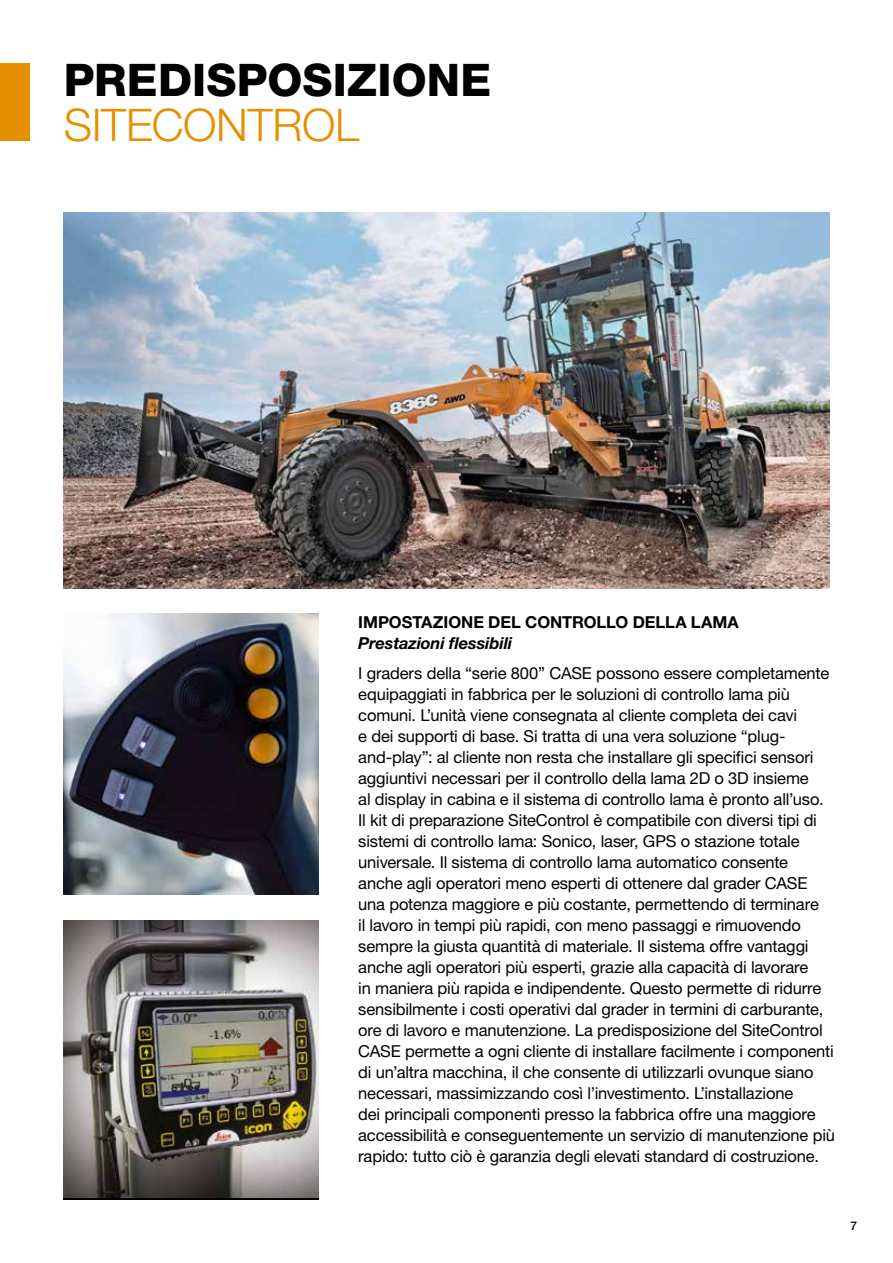
<style>
.page{position:relative;width:893px;height:1263px;background:#fff}
.page>*{position:absolute;margin:0;border:0;box-sizing:border-box;transform-origin:0 0}
.t1{font:800 45px "Helvetica Neue LT Pro";letter-spacing:.005em;color:#000}
.t2{font:300 45px "Helvetica Neue LT Pro";letter-spacing:-.005em;color:#e69000}
.t3{font:16.5px/21px "Helvetica Neue LT Pro";letter-spacing:-.01em;color:#000}
.t4{font:700 16.5px "Helvetica Neue LT Pro";letter-spacing:-.005em;color:#000}
.t5{font:italic 700 16.5px "Helvetica Neue LT Pro";letter-spacing:-.005em;color:#000}
.t6{font:500 12px "Helvetica Neue LT Pro";color:#000}
</style>
<div class="page">
<img style="left:64px;top:614px;width:255px;height:281px">
<img style="left:64px;top:213px;width:765px;height:375px">
<img style="left:64px;top:920px;width:255px;height:277px">
<div style="left:0;top:64px;width:30px;height:77px;background:#e69000"></div>
<h1 class="t1" style="left:64px;top:53px;width:429px">PREDISPOSIZIONE</h1>
<h1 class="t2" style="left:64px;top:97px;width:297px">SITECONTROL</h1>
<p class="t4" style="left:358px;top:612px;width:382px">IMPOSTAZIONE DEL CONTROLLO DELLA LAMA</p>
<p class="t5" style="left:358px;top:633px;width:155px">Prestazioni flessibili</p>
<p class="t3" style="left:358px;top:662px;width:478px">I graders della “serie 800” CASE possono essere completamente equipaggiati in fabbrica per le soluzioni di controllo lama più comuni. L’unità viene consegnata al cliente completa dei cavi<br>e dei supporti di base. Si tratta di una vera soluzione “plug&shy;and-play”: al cliente non resta che installare gli specifici sensori aggiuntivi necessari per il controllo della lama 2D o 3D insieme<br>al display in cabina e il sistema di controllo lama è pronto all’uso.<br>Il kit di preparazione SiteControl è compatibile con diversi tipi di sistemi di controllo lama: Sonico, laser, GPS o stazione totale universale. Il sistema di controllo lama automatico consente anche agli operatori meno esperti di ottenere dal grader CASE una potenza maggiore e più costante, permettendo di terminare<br>il lavoro in tempi più rapidi, con meno passaggi e rimuovendo sempre la giusta quantità di materiale. Il sistema offre vantaggi anche agli operatori più esperti, grazie alla capacità di lavorare<br>in maniera più rapida e indipendente. Questo permette di ridurre sensibilmente i costi operativi dal grader in termini di carburante, ore di lavoro e manutenzione. La predisposizione del SiteControl CASE permette a ogni cliente di installare facilmente i componenti di un’altra macchina, il che consente di utilizzarli ovunque siano necessari, massimizzando così l’investimento. L’installazione<br>dei principali componenti presso la fabbrica offre una maggiore accessibilità e conseguentemente un servizio di manutenzione più rapido: tutto ciò è garanzia degli elevati standard di costruzione.</p>
<p class="t6" style="left:850px;top:1218px;width:8px">7</p>
</div>
